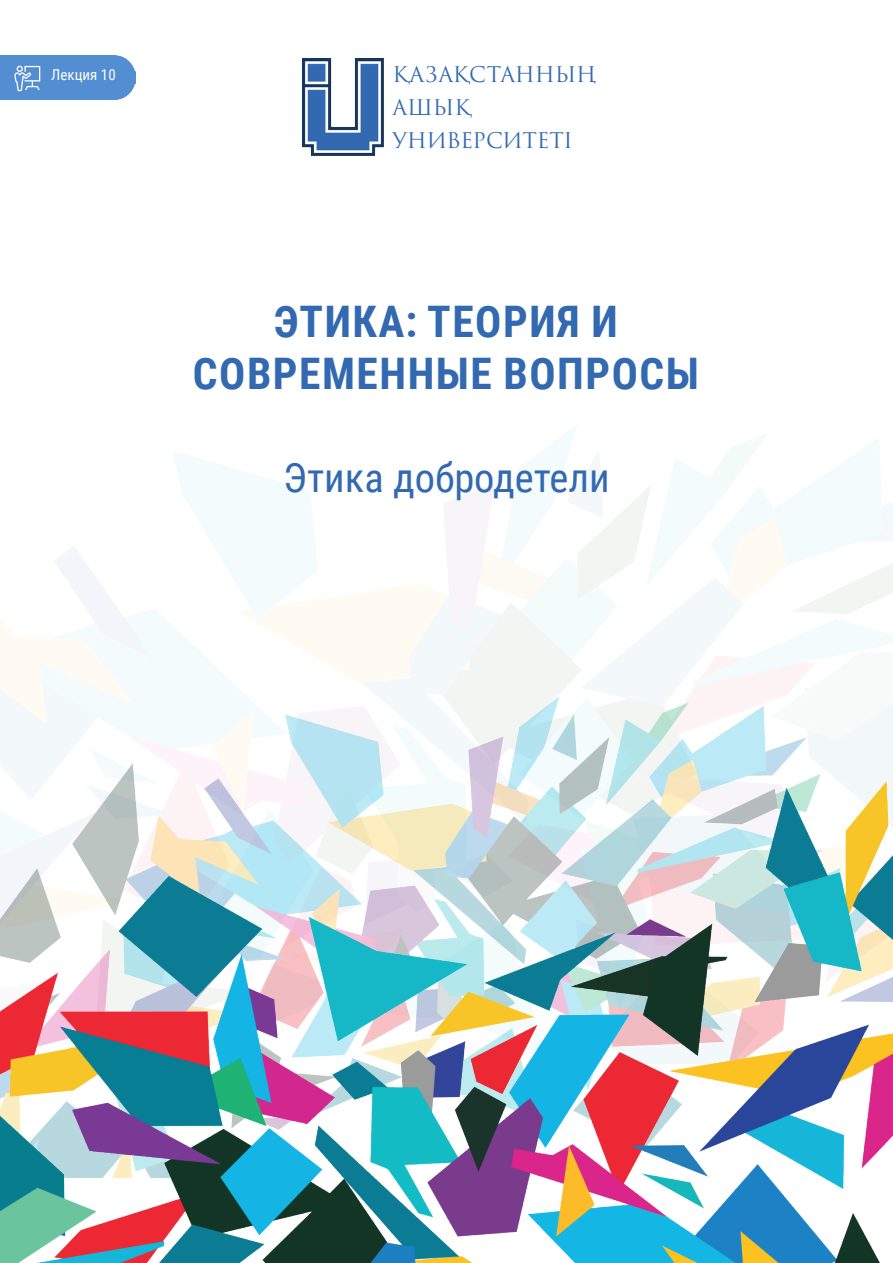
<style>
.page{position:relative;width:893px;height:1263px;background:#fff}
.page>*{position:absolute;margin:0;border:0;box-sizing:border-box;transform-origin:0 0}
.t1{font:700 43.5px/52.2px "Roboto Condensed";letter-spacing:.035em;color:#3269b1;text-align:center}
.t2{font:40.5px "Roboto Condensed";color:#3269b1}
.t3{font:21px "Trajan Pro 3";letter-spacing:-.01em;color:#3269b1}
.t4{font:15px "Roboto Condensed";color:#fff}
</style>
<div class="page">
<img style="left:0;top:425px;width:893px;height:638px">
<img style="left:302px;top:58px;width:82px;height:98px">
<img style="left:0;top:696px;width:892px;height:33px">
<img style="left:0;top:729px;width:892px;height:534px">
<div style="left:0;top:55px;width:136px;height:45px;background:#538dd2"></div>
<svg style="left:14px;top:66px;width:26px;height:25px"></svg>
<p class="t4" style="left:51px;top:64px;width:66px">Лекция 10</p>
<p class="t3" style="left:393px;top:60px;width:205px">ҚАЗАҚСТАННЫҢ</p>
<p class="t3" style="left:393px;top:93px;width:80px">АШЫҚ</p>
<p class="t3" style="left:393px;top:126px;width:182px">УНИВЕРСИТЕТІ</p>
<p class="t1" style="left:193px;top:294px;width:508px">ЭТИКА: ТЕОРИЯ И<br>СОВРЕМЕННЫЕ ВОПРОСЫ</p>
<p class="t2" style="left:283px;top:449px;width:328px">Этика добродетели</p>
</div>
